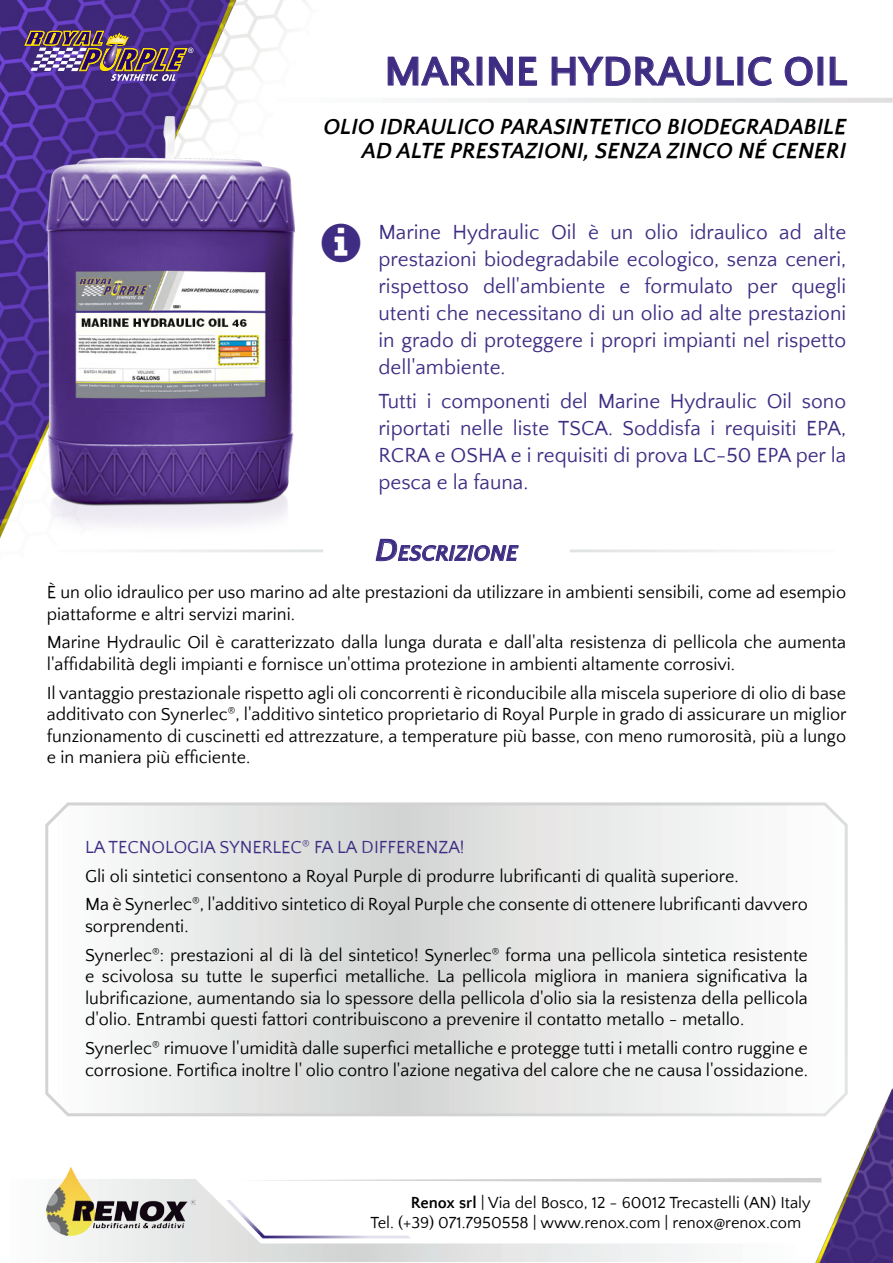
<style>
.page{position:relative;width:893px;height:1263px;background:#fff}
.page>*{position:absolute;margin:0;border:0;box-sizing:border-box;transform-origin:0 0}
.t1{font:700 42px "Quattrocento Sans";color:#3f2d83}
.t2{font:italic 700 22.5px/24px "Quattrocento Sans";color:#000;text-align:right}
.t3{font:italic 700 22.05px "Quattrocento Sans";color:#3f2d83}
.t4{font:21px/27px "Quattrocento Sans";color:#3f2d83;text-align:justify}
.t5{font:18px/21.6px "Quattrocento Sans";color:#000}
.t6{font:16.5px/19.8px "Quattrocento Sans";color:#000}
.s1{font-size:31.5px}
.s2{color:#3f2d83}
.s3{font-weight:700}
</style>
<div class="page">
<svg style="left:46px;top:1180px;width:753px;height:82px"></svg>
<svg style="left:235px;top:1178px;width:580px;height:4px"></svg>
<img style="left:47px;top:1166px;width:149px;height:70px">
<svg style="left:445px;top:98px;width:448px;height:5px"></svg>
<svg style="left:570px;top:549px;width:184px;height:3px"></svg>
<img style="left:0;top:0;width:323px;height:553px">
<svg style="left:376px;top:539px;width:143px;height:22px"></svg>
<svg style="left:23px;top:30px;width:170px;height:51px;background:#6e5578"></svg>
<img style="left:815px;top:1088px;width:78px;height:175px">
<img style="left:226px;top:1201px;width:188px;height:39px">
<img style="left:47px;top:117px;width:247px;height:427px">
<svg style="left:45px;top:802px;width:804px;height:316px"></svg>
<svg style="left:388px;top:57px;width:86px;height:29px"></svg>
<svg style="left:489px;top:57px;width:24px;height:28px"></svg>
<svg style="left:519px;top:57px;width:18px;height:28px"></svg>
<svg style="left:552px;top:57px;width:158px;height:29px"></svg>
<svg style="left:717px;top:57px;width:17px;height:28px"></svg>
<svg style="left:748px;top:57px;width:24px;height:29px"></svg>
<svg style="left:785px;top:57px;width:28px;height:29px"></svg>
<svg style="left:830px;top:57px;width:17px;height:28px"></svg>
<svg style="left:322px;top:223px;width:1px;height:39px"></svg>
<h1 class="t1" style="left:385px;top:49px;width:464px">MARINE HYDRAULIC OIL</h1>
<p class="t2" style="left:323px;top:115px;width:524px">OLIO IDRAULICO PARASINTETICO BIODEGRADABILE<br>AD ALTE PRESTAZIONI, SENZA ZINCO NÉ CENERI</p>
<p class="t4" style="left:378px;top:219px;width:469px">Marine Hydraulic Oil è un olio idraulico ad alte prestazioni biodegradabile ecologico, senza ceneri, rispettoso dell'ambiente e formulato per quegli utenti che necessitano di un olio ad alte prestazioni in grado di proteggere i propri impianti nel rispetto dell'ambiente.</p>
<p class="t4" style="left:378px;top:388px;width:469px">Tutti i componenti del Marine Hydraulic Oil sono riportati nelle liste TSCA. Soddisfa i requisiti EPA, RCRA e OSHA e i requisiti di prova LC-50 EPA per la pesca e la fauna.</p>
<p class="t3" style="left:375px;top:542px;width:144px"><span class="s1">D</span>ESCRIZIONE</p>
<p class="t5" style="left:47px;top:582px;width:801px">È un olio idraulico per uso marino ad alte prestazioni da utilizzare in ambienti sensibili, come ad esempio piattaforme e altri servizi marini.</p>
<p class="t5" style="left:47px;top:632px;width:801px">Marine Hydraulic Oil è caratterizzato dalla lunga durata e dall'alta resistenza di pellicola che aumenta l'affidabilità degli impianti e fornisce un'ottima protezione in ambienti altamente corrosivi.</p>
<p class="t5" style="left:47px;top:682px;width:801px;text-align:justify">Il vantaggio prestazionale rispetto agli oli concorrenti è riconducibile alla miscela superiore di olio di base additivato con Synerlec<sup>®</sup>, l'additivo sintetico proprietario di Royal Purple in grado di assicurare un miglior funzionamento di cuscinetti ed attrezzature, a temperature più basse, con meno rumorosità, più a lungo e in maniera più efficiente.</p>
<p class="t5" style="left:85px;top:833px;width:724px;line-height:28.7px"><span class="s2">LA TECNOLOGIA SYNERLEC</span><sup>®</sup> <span class="s2">FA LA DIFFERENZA!<br></span>Gli oli sintetici consentono a Royal Purple di produrre lubrificanti di qualità superiore.<br>Ma è Synerlec<sup>®</sup>, l'additivo sintetico di Royal Purple che consente di ottenere lubrificanti davvero</p>
<p class="t5" style="left:85px;top:912px;width:724px;line-height:28.7px">sorprendenti.<br>Synerlec<sup>®</sup>: prestazioni al di là del sintetico! Synerlec<sup>®</sup> forma una pellicola sintetica resistente</p>
<p class="t5" style="left:85px;top:966px;width:724px;text-align:justify">e scivolosa su tutte le superfici metalliche. La pellicola migliora in maniera significativa la lubrificazione, aumentando sia lo spessore della pellicola d'olio sia la resistenza della pellicola d'olio. Entrambi questi fattori contribuiscono a prevenire il contatto metallo - metallo.</p>
<p class="t5" style="left:85px;top:1038px;width:724px">Synerlec<sup>®</sup> rimuove l'umidità dalle superfici metalliche e protegge tutti i metalli contro ruggine e corrosione. Fortifica inoltre l' olio contro l'azione negativa del calore che ne causa l'ossidazione.</p>
<p class="t6" style="left:370px;top:1193px;width:442px;text-indent:40px"><span class="s3">Renox srl</span> | Via del Bosco, 12 - 60012 Trecastelli (AN) Italy<br>Tel. (+39) 071.7950558 | www.renox.com | renox@renox.com</p>
</div>
